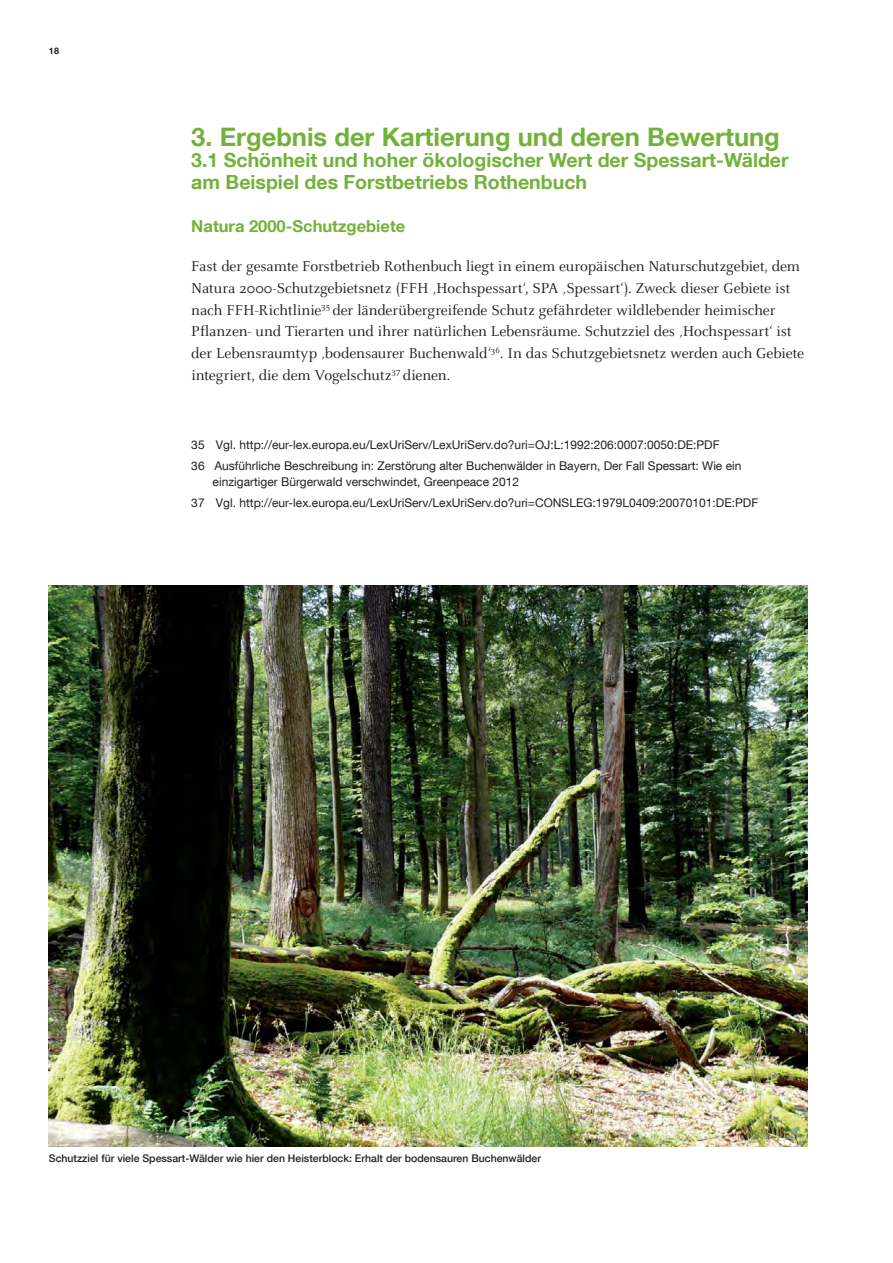
<style>
.page{position:relative;width:893px;height:1263px;background:#fff}
.page>*{position:absolute;margin:0;border:0;box-sizing:border-box;transform-origin:0 0}
.t1{font:700 25.5px "Helvetica Neue LT Com";color:#74b13b}
.t2{font:700 19.5px/21.6px "Helvetica Neue LT Com";color:#74b13b}
.t3{font:700 16.5px "Helvetica Neue LT Com";color:#74b13b}
.t4{font:15.75px/21.8px "Celeste";letter-spacing:-.01em;color:#231f20}
.t5{font:12px/20.7px "Helvetica Neue LT Com";color:#231f20}
.t6{font:500 10.5px "Helvetica Neue LT Com";color:#231f20}
.t7{font:700 9px "Helvetica Neue LT Com";color:#231f20}
</style>
<div class="page">
<img style="left:49px;top:585px;width:759px;height:561px">
<p class="t7" style="left:49px;top:47px;width:12px">18</p>
<h1 class="t1" style="left:191px;top:128px;width:590px">3. Ergebnis der Kartierung und deren Bewertung</h1>
<p class="t2" style="left:191px;top:152px;width:599px">3.1 Schönheit und hoher ökologischer Wert der Spessart-Wälder am Beispiel des Forstbetriebs Rothenbuch</p>
<p class="t3" style="left:191px;top:220px;width:215px">Natura 2000-Schutzgebiete</p>
<p class="t4" style="left:191px;top:257px;width:614px">Fast der gesamte Forstbetrieb Rothenbuch liegt in einem europäischen Naturschutzgebiet, dem Natura 2000-Schutzgebietsnetz (FFH ‚Hochspessart‘, SPA ‚Spessart‘). Zweck dieser Gebiete ist nach FFH-Richtlinie<sup>35</sup> der länderübergreifende Schutz gefährdeter wildlebender heimischer Pflanzen- und Tierarten und ihrer natürlichen Lebensräume. Schutzziel des ‚Hochspessart‘ ist der Lebensraumtyp ‚bodensaurer Buchenwald‘<sup>36</sup>. In das Schutzgebietsnetz werden auch Gebiete integriert, die dem Vogelschutz<sup>37</sup> dienen.</p>
<p class="t5" style="left:191px;top:436px;width:552px">35 Vgl. http://eur-lex.europa.eu/LexUriServ/LexUriServ.do?uri=OJ:L:1992:206:0007:0050:DE:PDF<br>36 Ausführliche Beschreibung in: Zerstörung alter Buchenwälder in Bayern, Der Fall Spessart: Wie ein</p>
<p class="t5" style="left:191px;top:473px;width:568px;text-indent:21px">einzigartiger Bürgerwald verschwindet, Greenpeace 2012<br>37 Vgl. http://eur-lex.europa.eu/LexUriServ/LexUriServ.do?uri=CONSLEG:1979L0409:20070101:DE:PDF</p>
<p class="t6" style="left:49px;top:1155px;width:494px">Schutzziel für viele Spessart-Wälder wie hier den Heisterblock: Erhalt der bodensauren Buchenwälder</p>
</div>
